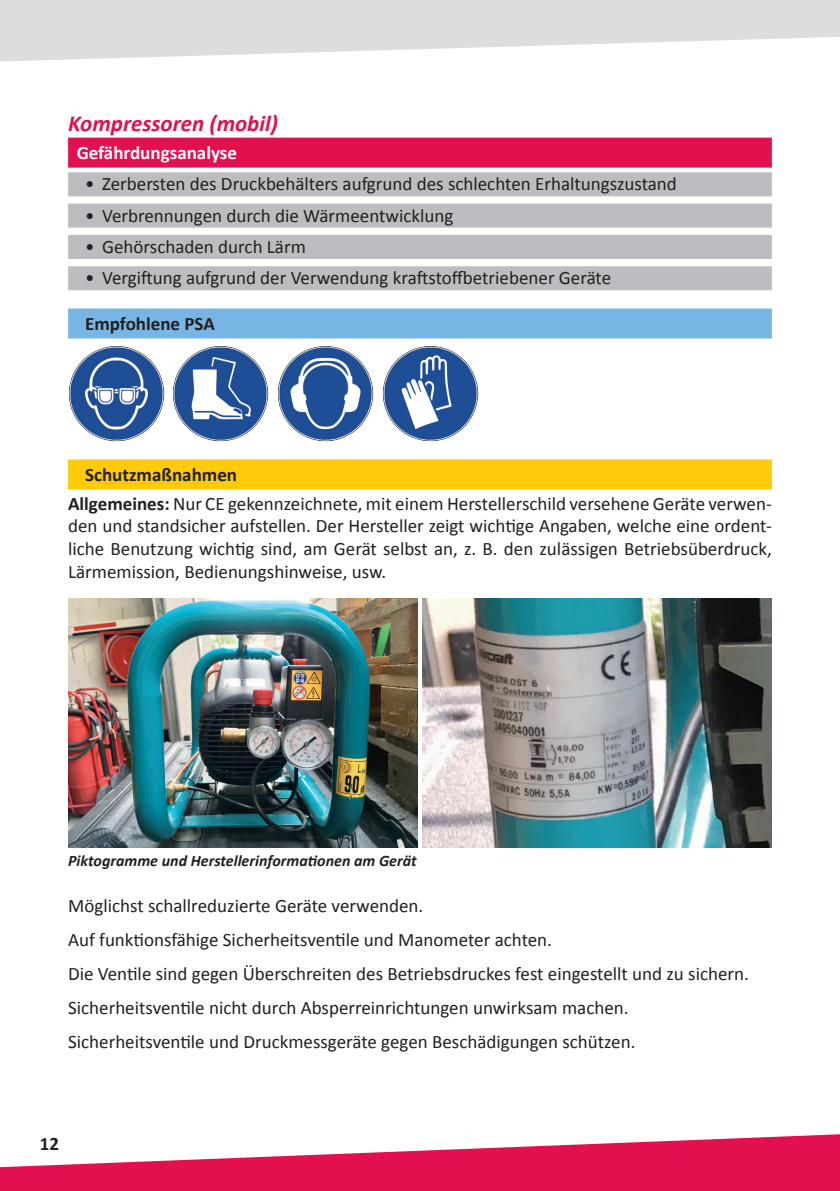
<style>
.page{position:relative;width:840px;height:1191px;background:#fff}
.page>*{position:absolute;margin:0;border:0;box-sizing:border-box;transform-origin:0 0}
.t1{font:italic 700 23px "Calibri";color:#e2104f}
.t2{font:19px/34.2px "Calibri";color:#231f20}
.t3{font:700 19px "Calibri";color:#fff}
.t4{font:700 19px "Calibri";color:#231f20}
.t5{font:italic 700 16px "Calibri";color:#231f20}
.s1{font-weight:700}
</style>
<div class="page">
<svg style="left:0;top:1134px;width:839px;height:57px;fill:#e2104f"></svg>
<svg style="left:0;top:0;width:839px;height:62px;fill:#dcdddf"></svg>
<div style="left:68px;top:138px;width:703px;height:30px;background:#e2104f"></div>
<div style="left:68px;top:172px;width:703px;height:24px;background:#bcbdc0"></div>
<div style="left:68px;top:204px;width:703px;height:24px;background:#bcbdc0"></div>
<div style="left:68px;top:235px;width:703px;height:24px;background:#bcbdc0"></div>
<div style="left:68px;top:266px;width:703px;height:24px;background:#bcbdc0"></div>
<div style="left:68px;top:308px;width:703px;height:30px;background:#77b6e4"></div>
<div style="left:68px;top:459px;width:703px;height:30px;background:#feca0a"></div>
<img style="left:68px;top:346px;width:96px;height:95px">
<img style="left:173px;top:346px;width:96px;height:95px">
<img style="left:277px;top:346px;width:96px;height:95px">
<img style="left:382px;top:346px;width:96px;height:95px">
<img style="left:68px;top:598px;width:349px;height:250px">
<img style="left:422px;top:598px;width:349px;height:250px">
<p class="t1" style="left:68px;top:109px;width:211px">Kompressoren (mobil)</p>
<p class="t3" style="left:77px;top:141px;width:162px">Gefährdungsanalyse</p>
<p class="t2" style="left:85px;top:166px;width:593px">• Zerbersten des Druckbehälters aufgrund des schlechten Erhaltungszustand</p>
<p class="t2" style="left:85px;top:197px;width:369px">• Verbrennungen durch die Wärmeentwicklung</p>
<p class="t2" style="left:85px;top:229px;width:222px">• Gehörschaden durch Lärm</p>
<p class="t2" style="left:85px;top:260px;width:527px">• Vergiftung aufgrund der Verwendung kraftstoffbetriebener Geräte</p>
<p class="t4" style="left:85px;top:312px;width:131px">Empfohlene PSA</p>
<p class="t2" style="left:68px;top:459px;width:704px;line-height:28.4px;text-indent:17px"><span class="s1">Schutzmaßnahmen<br>Allgemeines:</span> Nur CE gekennzeichnete, mit einem Herstellerschild versehene Geräte verwen-</p>
<p class="t2" style="left:68px;top:514px;width:705px;line-height:22.8px;text-align:justify">den und standsicher aufstellen. Der Hersteller zeigt wichtige Angaben, welche eine ordent&shy;liche Benutzung wichtig sind, am Gerät selbst an, z. B. den zulässigen Betriebsüberdruck, Lärmemission, Bedienungshinweise, usw.</p>
<p class="t5" style="left:68px;top:851px;width:350px">Piktogramme und Herstellerinformationen am Gerät</p>
<p class="t2" style="left:68px;top:887px;width:682px">Möglichst schallreduzierte Geräte verwenden.<br>Auf funktionsfähige Sicherheitsventile und Manometer achten.<br>Die Ventile sind gegen Überschreiten des Betriebsdruckes fest eingestellt und zu sichern.<br>Sicherheitsventile nicht durch Absperreinrichtungen unwirksam machen.<br>Sicherheitsventile und Druckmessgeräte gegen Beschädigungen schützen.</p>
<p class="t4" style="left:40px;top:1131px;width:21px">12</p>
</div>
